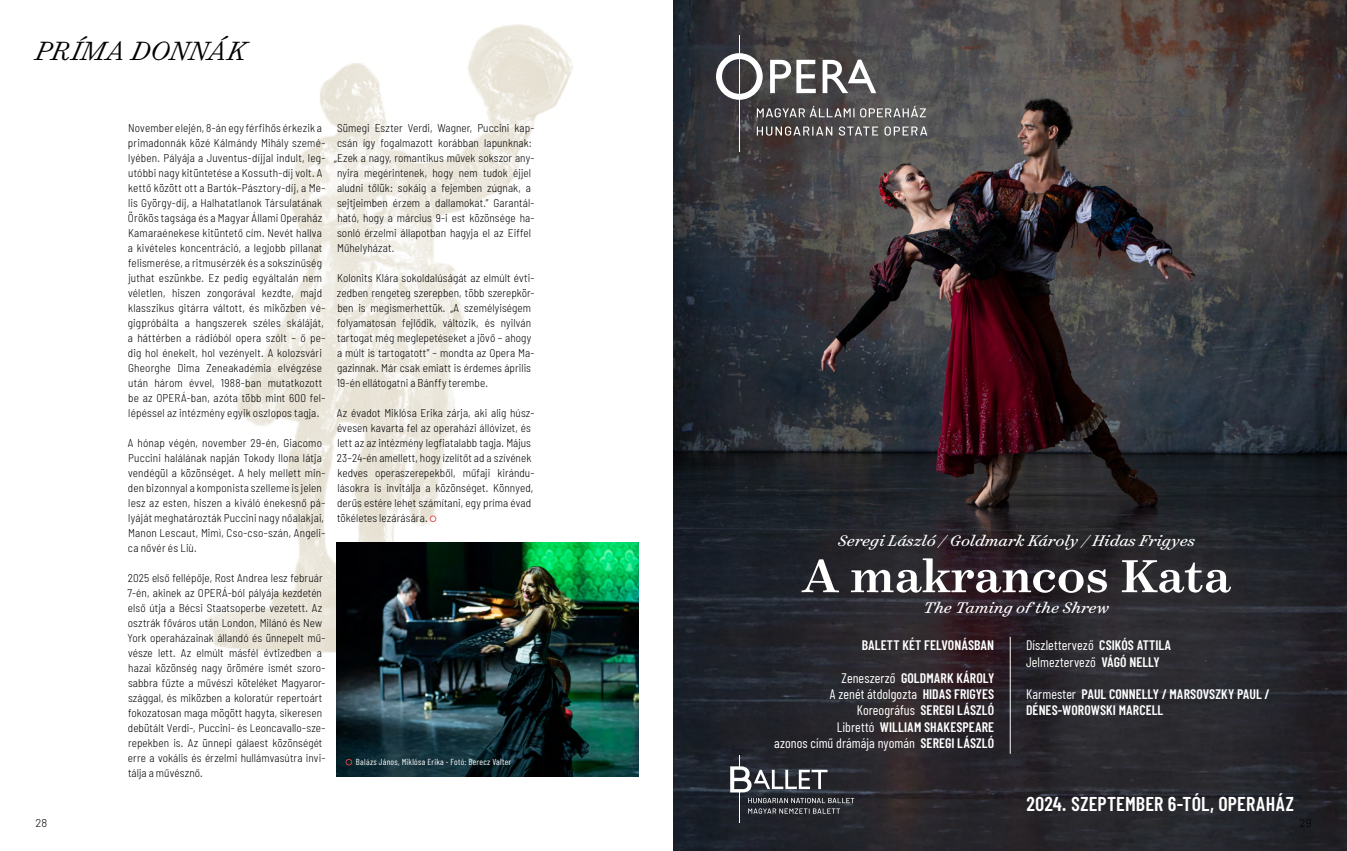
<style>
.page{position:relative;width:1347px;height:851px;background:#fff}
.page>*{position:absolute;margin:0;border:0;box-sizing:border-box;transform-origin:0 0}
.t1{font:500 52.5px "Surveyor Text";color:#fff}
.t2{font:italic 300 30px "Surveyor Text";letter-spacing:.01em;color:#000}
.t3{font:600 20px "Barlow Condensed";letter-spacing:.01em;color:#fff}
.t4{font:italic 17.5px "Surveyor Text";color:#fff}
.t5{font:13.75px/16.2px "Barlow Condensed";letter-spacing:.005em;color:#fff;text-align:right}
.t6{font:600 13.75px/16.2px "Barlow Condensed";letter-spacing:.005em;color:#fff}
.t7{font:300 semi-condensed 11.25px/15px "Barlow";letter-spacing:.01em;color:#000}
.t8{font:300 11.25px "Barlow";color:#000}
.t9{font:8.75px "Barlow Condensed";letter-spacing:.035em;color:#fff}
.s1{font-weight:600}
.s2{font-weight:400}
</style>
<div class="page">
<img style="left:205px;top:24px;width:368px;height:662px">
<svg style="left:430px;top:515px;width:6px;height:7px"></svg>
<img style="left:337px;top:542px;width:301px;height:234px">
<img style="left:673px;top:0;width:673px;height:850px">
<svg style="left:716px;top:53px;width:46px;height:47px"></svg>
<svg style="left:770px;top:60px;width:45px;height:33px"></svg>
<svg style="left:822px;top:60px;width:54px;height:33px"></svg>
<svg style="left:757px;top:106px;width:97px;height:11px"></svg>
<svg style="left:860px;top:106px;width:65px;height:11px"></svg>
<hr style="left:739px;top:35px;width:1px;height:117px;background:#fff">
<svg style="left:756px;top:126px;width:76px;height:10px"></svg>
<svg style="left:839px;top:126px;width:39px;height:10px"></svg>
<svg style="left:884px;top:126px;width:43px;height:10px"></svg>
<hr style="left:1009px;top:636px;width:1px;height:117px;background:#fff">
<hr style="left:739px;top:791px;width:1px;height:31px;background:#fff">
<svg style="left:730px;top:755px;width:124px;height:58px;background:#46494f"></svg>
<svg style="left:345px;top:758px;width:7px;height:7px"></svg>
<h2 class="t2" style="left:35px;top:31px;width:212px">PRÍMA DONNÁK</h2>
<p class="t7" style="left:128px;top:119px;width:199px">November elején, 8-án egy férfihős érkezik a primadonnák közé Kálmándy Mihály szemé&shy;lyében. Pályája a Juventus-díjjal indult, leg&shy;utóbbi nagy kitüntetése a Kossuth-díj volt. A kettő között ott a Bartók–Pásztory-díj, a Me&shy;lis György-díj, a Halhatatlanok Társulatának Örökös tagsága és a Magyar Állami Operaház Kamaraénekese kitüntető cím. Nevét hallva a kivételes koncentráció, a legjobb pillanat felismerése, a ritmusérzék és a sokszínűség juthat eszünkbe. Ez pedig egyáltalán nem véletlen, hiszen zongorával kezdte, majd klasszikus gitárra váltott, és miközben vé&shy;gigpróbálta a hangszerek széles skáláját, a háttérben a rádióból opera szólt – ő pe&shy;dig hol énekelt, hol vezényelt. A kolozsvári Gheorghe Dima Zeneakadémia elvégzése után három évvel, 1988-ban mutatkozott be az OPERÁ-ban, azóta több mint 600 fel&shy;lépéssel az intézmény egyik oszlopos tagja.</p>
<p class="t7" style="left:128px;top:434px;width:199px">A hónap végén, november 29-én, Giacomo Puccini halálának napján Tokody Ilona látja vendégül a közönséget. A hely mellett min&shy;den bizonnyal a komponista szelleme is jelen lesz az esten, hiszen a kiváló énekesnő pá&shy;lyáját meghatározták Puccini nagy nőalakjai, Manon Lescaut, Mimì, Cso-cso-szán, Angeli&shy;ca nővér és Liù.</p>
<p class="t7" style="left:127px;top:569px;width:199px">2025 első fellépője, Rost Andrea lesz február 7-én, akinek az OPERÁ-ból pályája kezdetén első útja a Bécsi Staatsoperbe vezetett. Az osztrák főváros után London, Milánó és New York operaházainak állandó és ünnepelt mű&shy;vésze lett. Az elmúlt másfél évtizedben a hazai közönség nagy örömére ismét szoro&shy;sabbra fűzte a művészi köteléket Magyaror&shy;szággal, és miközben a koloratúr repertoárt fokozatosan maga mögött hagyta, sikeresen debütált Verdi-, Puccini- és Leoncavallo-sze&shy;repekben is. Az ünnepi gálaest közönségét erre a vokális és érzelmi hullámvasútra invi&shy;tálja a művésznő.</p>
<p class="t7" style="left:334px;top:119px;width:202px">Sümegi Eszter Verdi, Wagner, Puccini kap&shy;csán így fogalmazott korábban lapunknak: „Ezek a nagy, romantikus művek sokszor an - nyira megérintenek, hogy nem tudok éjjel aludni tőlük: sokáig a fejemben zúgnak, a sejtjeimben érzem a dallamokat.” Garantál&shy;ható, hogy a március 9-i est közönsége ha&shy;sonló érzelmi állapotban hagyja el az Eiffel Műhelyházat.</p>
<p class="t7" style="left:337px;top:269px;width:199px">Kolonits Klára sokoldalúságát az elmúlt évti&shy;zedben rengeteg szerepben, több szerepkör&shy;ben is megismerhettük. „A személyiségem folyamatosan fejlődik, változik, és nyilván tartogat még meglepetéseket a jövő – ahogy a múlt is tartogatott” – mondta az Opera Ma&shy;gazinnak. Már csak emiatt is érdemes április 19-én ellátogatni a Bánffy terembe.</p>
<p class="t7" style="left:337px;top:404px;width:199px">Az évadot Miklósa Erika zárja, aki alig húsz&shy;évesen kavarta fel az operaházi állóvizet, és lett az az intézmény legfiatalabb tagja. Május 23–24-én amellett, hogy ízelítőt ad a szívének kedves operaszerepekből, műfaji kirándu&shy;lásokra is invitálja a közönséget. Könnyed, derűs estére lehet számítani, egy príma évad tökéletes lezárására.</p>
<p class="t9" style="left:356px;top:756px;width:157px">Balázs János, Miklósa Erika - Fotó: Berecz Valter</p>
<h3 class="t4" style="left:838px;top:529px;width:358px">Seregi László / Goldmark Károly / Hidas Frigyes</h3>
<h1 class="t1" style="left:801px;top:542px;width:431px">A makrancos Kata</h1>
<h3 class="t4" style="left:923px;top:596px;width:187px">The Taming of the Shrew</h3>
<p class="t6" style="left:861px;top:636px;width:134px">BALETT KÉT FELVONÁSBAN</p>
<p class="t5" style="left:774px;top:669px;width:221px">Zeneszerző <span class="s1">GOLDMARK KÁROLY<br></span>A zenét átdolgozta <span class="s1">HIDAS FRIGYES<br></span>Koreográfus <span class="s1">SEREGI LÁSZLÓ<br></span>Librettó <span class="s1">WILLIAM SHAKESPEARE<br></span>azonos című drámája nyomán <span class="s1">SEREGI LÁSZLÓ</span></p>
<p class="t5" style="left:1026px;top:636px;width:147px;text-align:left">Díszlettervező <span class="s1">CSIKÓS ATTILA<br></span>Jelmeztervező <span class="s1">VÁGÓ NELLY</span></p>
<p class="t6" style="left:1026px;top:685px;width:245px"><span class="s2">Karmester</span> PAUL CONNELLY / MARSOVSZKY PAUL /<br>DÉNES-WOROWSKI MARCELL</p>
<h3 class="t3" style="left:1026px;top:791px;width:269px">2024. SZEPTEMBER 6-TÓL, OPERAHÁZ</h3>
<p class="t8" style="left:35px;top:815px;width:13px">28</p>
<p class="t8" style="left:1299px;top:815px;width:14px">29</p>
</div>
